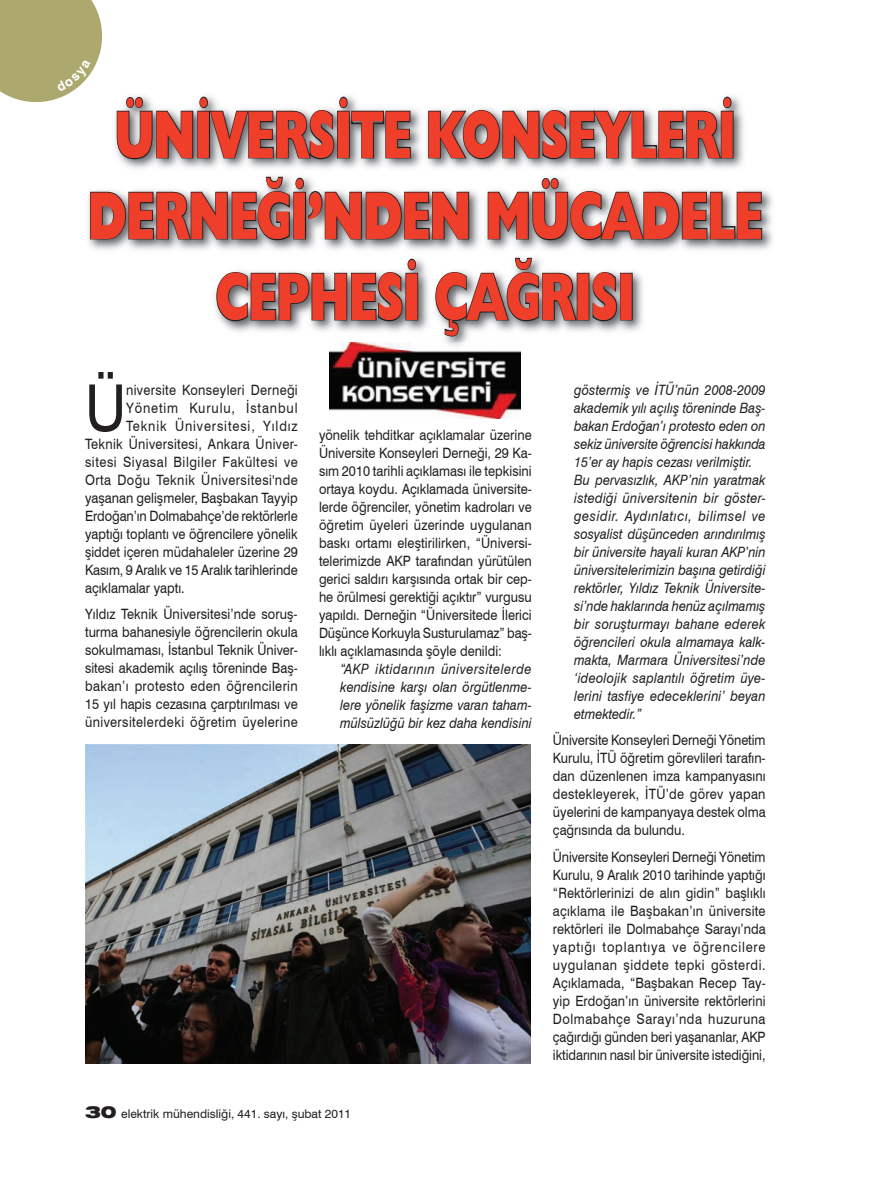
<style>
.page{position:relative;width:872px;height:1191px;background:#fff}
.page>*{position:absolute;margin:0;border:0;box-sizing:border-box;transform-origin:0 0}
.t1{font:800 67.5px/81px "Humanist 521 BT";letter-spacing:-.01em;color:#ef3f2b;text-align:center;scale:.7 1}
.t2{font:64.2px "Swiss 721 BT";color:#231f20;scale:.9 1}
.t3{font:14.25px/18px "Swiss 721 BT";color:#231f20;text-align:justify;scale:.9 1}
.t4{font:italic 14.25px/18px "Swiss 721 BT";color:#231f20;scale:.9 1}
.t5{font:14.25px "Swiss 721 BT";letter-spacing:.025em;color:#231f20;scale:.9 1}
.t6{font:14.25px "Swiss 721 BT";letter-spacing:.07em;color:#231f20;scale:.9 1}
.t7{font:14.25px "Swiss 721 BT";letter-spacing:.04em;color:#231f20;scale:.9 1}
.t8{font:14.25px "Swiss 721 BT";letter-spacing:.035em;color:#231f20;scale:.9 1}
.t9{font:12px "Swiss 721 BT";color:#231f20}
.s1{font-weight:900;font-stretch:expanded;font-size:16.5px}
</style>
<div class="page">
<img style="left:330px;top:350px;width:191px;height:68px">
<img style="left:88px;top:96px;width:685px;height:254px">
<svg style="left:116px;top:96px;width:295px;height:64px"></svg>
<svg style="left:427px;top:96px;width:307px;height:64px"></svg>
<svg style="left:89px;top:176px;width:381px;height:65px"></svg>
<svg style="left:487px;top:177px;width:276px;height:64px"></svg>
<svg style="left:216px;top:258px;width:203px;height:64px"></svg>
<svg style="left:434px;top:257px;width:144px;height:80px"></svg>
<div style="left:576px;top:273px;width:13px;height:47px;border:2px solid #231f20"></div>
<svg style="left:592px;top:271px;width:26px;height:51px"></svg>
<div style="left:620px;top:273px;width:12px;height:47px;border:2px solid #231f20"></div>
<img style="left:85px;top:745px;width:446px;height:318px">
<svg style="left:0;top:0;width:102px;height:102px;background:#b4b17d"></svg>
<h1 class="t1" style="left:88px;top:93px;width:965px">ÜNİVERSİTE KONSEYLERİ<br>DERNEĞİ’NDEN MÜCADELE<br>CEPHESİ ÇAĞRISI</h1>
<h2 class="t2" style="left:85px;top:369px;width:47px">Ü</h2>
<p class="t5" style="left:126px;top:381px;width:192px">niversite Konseyleri Derneği</p>
<p class="t6" style="left:126px;top:399px;width:192px">Yönetim Kurulu, İstanbul</p>
<p class="t6" style="left:126px;top:417px;width:192px">Teknik Üniversitesi, Yıldız</p>
<p class="t5" style="left:85px;top:435px;width:238px">Teknik Üniversitesi, Ankara Üniver-</p>
<p class="t7" style="left:85px;top:453px;width:238px">sitesi Siyasal Bilgiler Fakültesi ve</p>
<p class="t8" style="left:85px;top:471px;width:238px">Orta Doğu Teknik Üniversitesi'nde</p>
<p class="t3" style="left:85px;top:488px;width:238px">yaşanan gelişmeler, Başbakan Tayyip</p>
<p class="t3" style="left:85px;top:506px;width:238px">Erdoğan’ın Dolmabahçe’de rektörlerle</p>
<p class="t3" style="left:85px;top:524px;width:238px">yaptığı toplantı ve öğrencilere yönelik</p>
<p class="t3" style="left:85px;top:542px;width:238px">şiddet içeren müdahaleler üzerine 29</p>
<p class="t3" style="left:85px;top:560px;width:238px">Kasım, 9 Aralık ve 15 Aralık tarihlerinde</p>
<p class="t3" style="left:85px;top:578px;width:112px">açıklamalar yaptı.</p>
<p class="t3" style="left:85px;top:605px;width:238px">Yıldız Teknik Üniversitesi’nde soruş&shy;turma bahanesiyle öğrencilerin okula sokulmaması, İstanbul Teknik Üniver&shy;sitesi akademik açılış töreninde Baş&shy;bakan’ı protesto eden öğrencilerin 15 yıl hapis cezasına çarptırılması ve üniversitelerdeki öğretim üyelerine</p>
<p class="t3" style="left:319px;top:426px;width:238px">yönelik tehditkar açıklamalar üzerine Üniversite Konseyleri Derneği, 29 Ka&shy;sım 2010 tarihli açıklaması ile tepkisini ortaya koydu. Açıklamada üniversite&shy;lerde öğrenciler, yönetim kadroları ve öğretim üyeleri üzerinde uygulanan baskı ortamı eleştirilirken, “Üniversi&shy;telerimizde AKP tarafından yürütülen gerici saldırı karşısında ortak bir cep&shy;he örülmesi gerektiği açıktır” vurgusu yapıldı. Derneğin “Üniversitede İlerici Düşünce Korkuyla Susturulamaz” baş&shy;lıklı açıklamasında şöyle denildi:</p>
<p class="t4" style="left:340px;top:660px;width:214px;text-align:justify">“AKP iktidarının üniversitelerde kendisine karşı olan örgütlenme&shy;lere yönelik faşizme varan taham&shy;mülsüzlüğü bir kez daha kendisini</p>
<p class="t9" style="left:85px;top:1106px;width:268px"><span class="s1">30</span> elektrik mühendisliği, 441. sayı, şubat 2011</p>
<p class="t4" style="left:574px;top:380px;width:214px">göstermiş ve İTÜ’nün 2008-2009 akademik yılı açılış töreninde Baş&shy;bakan Erdoğan’ı protesto eden on sekiz üniversite öğrencisi hakkında 15’er ay hapis cezası verilmiştir.<br>Bu pervasızlık, AKP’nin yaratmak istediği üniversitenin bir göster&shy;gesidir. Aydınlatıcı, bilimsel ve sosyalist düşünceden arındırılmış bir üniversite hayali kuran AKP’nin üniversitelerimizin başına getirdiği rektörler, Yıldız Teknik Üniversite&shy;si’nde haklarında henüz açılmamış bir soruşturmayı bahane ederek öğrencileri okula almamaya kalk&shy;makta, Marmara Üniversitesi’nde ‘ideolojik saplantılı öğretim üye&shy;lerini tasfiye edeceklerini’ beyan etmektedir.”</p>
<p class="t3" style="left:553px;top:731px;width:238px">Üniversite Konseyleri Derneği Yönetim Kurulu, İTÜ öğretim görevlileri tarafın&shy;dan düzenlenen imza kampanyasını destekleyerek, İTÜ’de görev yapan üyelerini de kampanyaya destek olma çağrısında da bulundu.</p>
<p class="t3" style="left:553px;top:847px;width:238px">Üniversite Konseyleri Derneği Yönetim Kurulu, 9 Aralık 2010 tarihinde yaptığı “Rektörlerinizi de alın gidin” başlıklı açıklama ile Başbakan’ın üniversite rektörleri ile Dolmabahçe Sarayı’nda yaptığı toplantıya ve öğrencilere uygulanan şiddete tepki gösterdi.<br>Açıklamada, “Başbakan Recep Tay&shy;yip Erdoğan’ın üniversite rektörlerini Dolmabahçe Sarayı’nda huzuruna çağırdığı günden beri yaşananlar, AKP iktidarının nasıl bir üniversite istediğini,</p>
</div>
